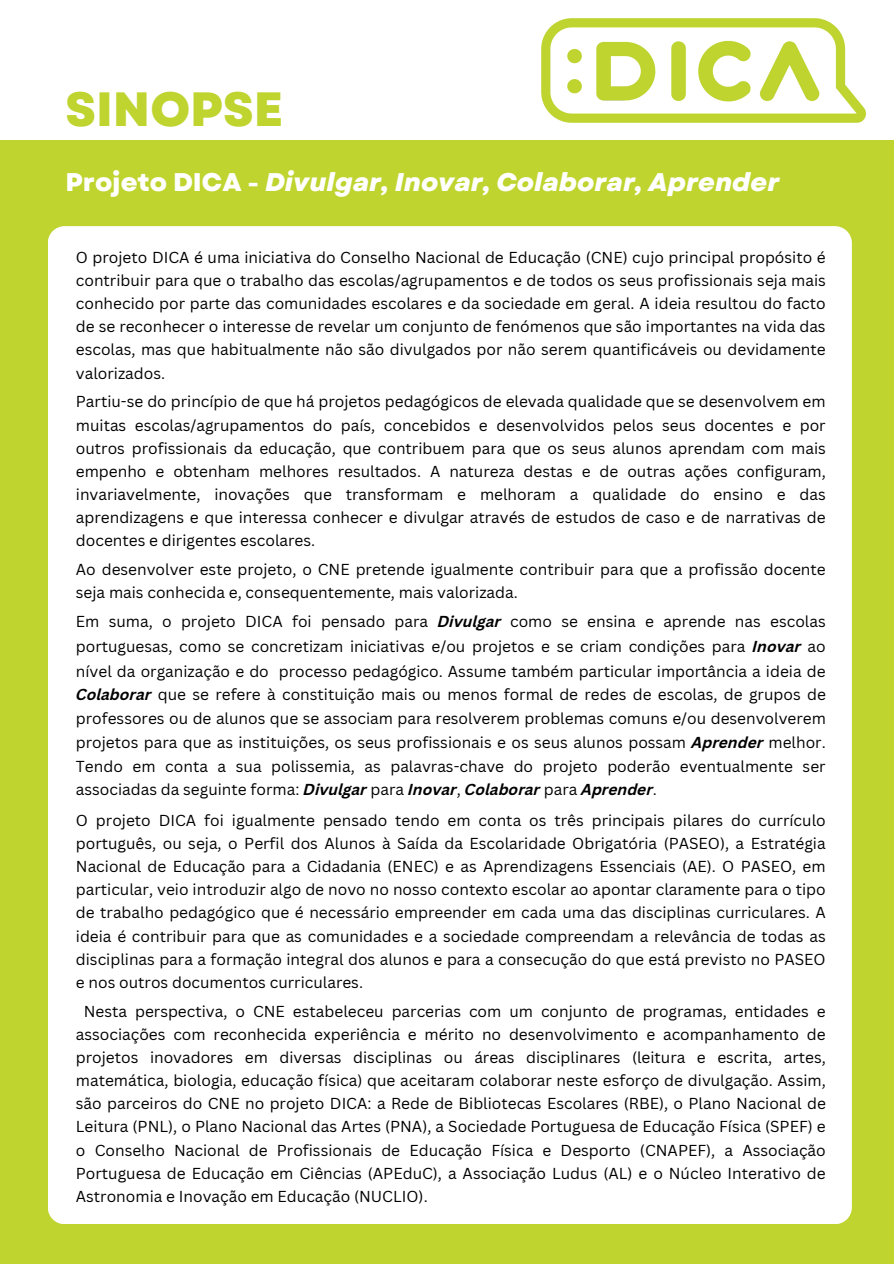
<style>
.page{position:relative;width:894px;height:1264px;background:#fff}
.page>*{position:absolute;margin:0;border:0;box-sizing:border-box;transform-origin:0 0}
.t1{font:800 48px "Garet";color:#bfd42f}
.t2{font:italic 800 25.5px "Garet";color:#fff}
.t3{font:15.45px/23.1px "Canva Sans";color:#000;text-align:justify}
.s1{font-style:normal}
.s2{font-weight:700;font-style:italic}
</style>
<div class="page">
<div style="left:0;top:140px;width:893px;height:1123px;background:#bfd42f"></div>
<div style="left:48px;top:226px;width:803px;height:997px;background:#fff"></div>
<img style="left:541px;top:18px;width:325px;height:105px">
<h1 class="t1" style="left:65px;top:75px;width:219px">SINOPSE</h1>
<h2 class="t2" style="left:65px;top:164px;width:715px"><span class="s1">Projeto DICA -</span> Divulgar, Inovar, Colaborar, Aprender</h2>
<p class="t3" style="left:76px;top:245px;width:751px">O projeto DICA é uma iniciativa do Conselho Nacional de Educação (CNE) cujo principal propósito é contribuir para que o trabalho das escolas/agrupamentos e de todos os seus profissionais seja mais conhecido por parte das comunidades escolares e da sociedade em geral. A ideia resultou do facto de se reconhecer o interesse de revelar um conjunto de fenómenos que são importantes na vida das escolas, mas que habitualmente não são divulgados por não serem quantificáveis ou devidamente valorizados.</p>
<p class="t3" style="left:76px;top:390px;width:751px">Partiu-se do princípio de que há projetos pedagógicos de elevada qualidade que se desenvolvem em muitas escolas/agrupamentos do país, concebidos e desenvolvidos pelos seus docentes e por outros profissionais da educação, que contribuem para que os seus alunos aprendam com mais empenho e obtenham melhores resultados. A natureza destas e de outras ações configuram, invariavelmente, inovações que transformam e melhoram a qualidade do ensino e das aprendizagens e que interessa conhecer e divulgar através de estudos de caso e de narrativas de docentes e dirigentes escolares.</p>
<p class="t3" style="left:76px;top:557px;width:751px">Ao desenvolver este projeto, o CNE pretende igualmente contribuir para que a profissão docente seja mais conhecida e, consequentemente, mais valorizada.</p>
<p class="t3" style="left:76px;top:608px;width:751px;line-height:24.8px">Em suma, o projeto DICA foi pensado para <span class="s2">Divulgar</span> como se ensina e aprende nas escolas portuguesas, como se concretizam iniciativas e/ou projetos e se criam condições para <span class="s2">Inovar</span> ao nível da organização e do processo pedagógico. Assume também particular importância a ideia de</p>
<p class="t3" style="left:76px;top:681px;width:751px;line-height:24.8px"><span class="s2">Colaborar</span> que se refere à constituição mais ou menos formal de redes de escolas, de grupos de professores ou de alunos que se associam para resolverem problemas comuns e/ou desenvolverem</p>
<p class="t3" style="left:76px;top:729px;width:751px;line-height:24.8px">projetos para que as instituições, os seus profissionais e os seus alunos possam <span class="s2">Aprender</span> melhor.<br>Tendo em conta a sua polissemia, as palavras-chave do projeto poderão eventualmente ser</p>
<p class="t3" style="left:76px;top:774px;width:751px;line-height:30.3px">associadas da seguinte forma: <span class="s2">Divulgar</span> para <span class="s2">Inovar</span>, <span class="s2">Colaborar</span> para <span class="s2">Aprender</span>.<br>O projeto DICA foi igualmente pensado tendo em conta os três principais pilares do currículo</p>
<p class="t3" style="left:76px;top:831px;width:751px">português, ou seja, o Perfil dos Alunos à Saída da Escolaridade Obrigatória (PASEO), a Estratégia Nacional de Educação para a Cidadania (ENEC) e as Aprendizagens Essenciais (AE). O PASEO, em particular, veio introduzir algo de novo no nosso contexto escolar ao apontar claramente para o tipo de trabalho pedagógico que é necessário empreender em cada uma das disciplinas curriculares. A ideia é contribuir para que as comunidades e a sociedade compreendam a relevância de todas as disciplinas para a formação integral dos alunos e para a consecução do que está previsto no PASEO e nos outros documentos curriculares.</p>
<p class="t3" style="left:76px;top:999px;width:751px;text-indent:8px">Nesta perspectiva, o CNE estabeleceu parcerias com um conjunto de programas, entidades e associações com reconhecida experiência e mérito no desenvolvimento e acompanhamento de projetos inovadores em diversas disciplinas ou áreas disciplinares (leitura e escrita, artes, matemática, biologia, educação física) que aceitaram colaborar neste esforço de divulgação. Assim, são parceiros do CNE no projeto DICA: a Rede de Bibliotecas Escolares (RBE), o Plano Nacional de Leitura (PNL), o Plano Nacional das Artes (PNA), a Sociedade Portuguesa de Educação Física (SPEF) e o Conselho Nacional de Profissionais de Educação Física e Desporto (CNAPEF), a Associação Portuguesa de Educação em Ciências (APEduC), a Associação Ludus (AL) e o Núcleo Interativo de Astronomia e Inovação em Educação (NUCLIO).</p>
</div>
